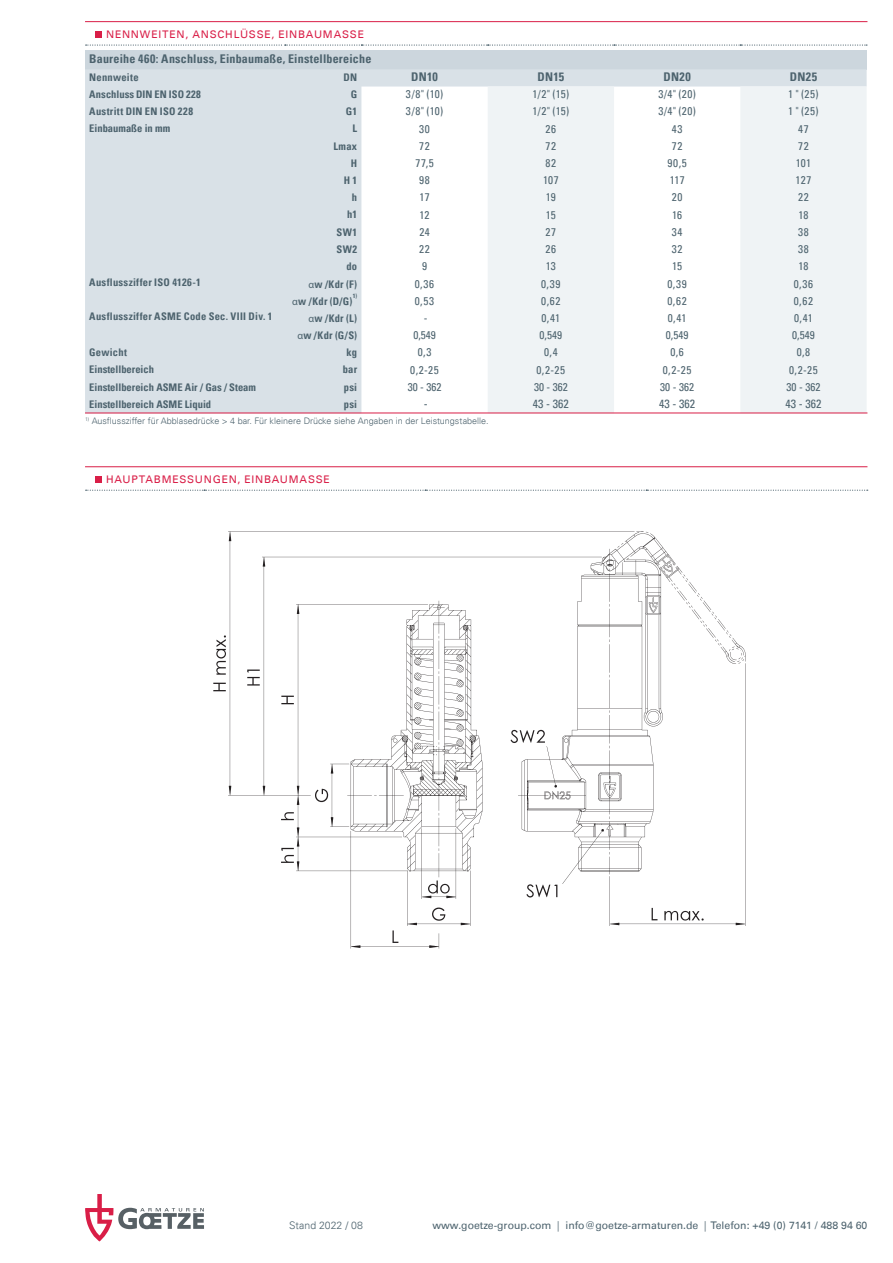
<style>
.page{position:relative;width:893px;height:1263px;background:#fff}
.page>*{position:absolute;margin:0;border:0;box-sizing:border-box;transform-origin:0 0}
.t1{font:700 condensed 12px "Univers";letter-spacing:.02em;color:#4d636e}
.t2{font:condensed 12px "Univers";color:#4d636e}
.t3{font:condensed 11.25px "Univers";letter-spacing:.025em;color:#4d636e}
.t4{font:700 condensed 10.5px "Univers";letter-spacing:.02em;color:#4d636e}
.t5{font:700 condensed 10.5px "Univers";color:#4d636e}
.t6{font:10.5px "Univers";color:#4d636e}
.t7{font:10.5px "Univers";letter-spacing:.075em;color:#d91e47}
.t8{font:300 10.5px "Univers";color:#4d636e}
.t9{font:300 9px "Univers";color:#4d636e}
.t10{font:700 condensed 6.15px "Univers";color:#4d636e}
.s1{font-family:"Myriad Pro";font-weight:400;font-stretch:normal}
.s2{font-weight:300}
</style>
<div class="page">
<svg style="left:85px;top:1194px;width:119px;height:47px"></svg>
<img style="left:213px;top:531px;width:533px;height:418px">
<hr style="left:85px;top:466px;width:782px;height:1px;background:#d91e47">
<div style="left:96px;top:476px;width:6px;height:7px;background:#d91e47"></div>
<svg style="left:86px;top:490px;width:782px;height:1px"></svg>
<hr style="left:85px;top:21px;width:782px;height:1px;background:#d91e47">
<div style="left:96px;top:31px;width:6px;height:7px;background:#d91e47"></div>
<div style="left:85px;top:50px;width:782px;height:19px;background:#ccd6dd"></div>
<svg style="left:85px;top:69px;width:782px;height:344px;fill:#d9e1e7"></svg>
<svg style="left:488px;top:87px;width:379px;height:326px;fill:#eff3f5"></svg>
<svg style="left:86px;top:45px;width:781px;height:1px"></svg>
<hr style="left:85px;top:413px;width:782px;height:1px;background:#d91e47">
<p class="t7" style="left:106px;top:28px;width:260px">NENNWEITEN, ANSCHLÜSSE, EINBAUMASSE</p>
<p class="t1" style="left:89px;top:51px;width:284px">Baureihe 460: Anschluss, Einbaumaße, Einstellbereiche</p>
<p class="t4" style="left:89px;top:70px;width:51px">Nennweite</p>
<p class="t4" style="left:343px;top:70px;width:15px">DN</p>
<p class="t1" style="left:411px;top:70px;width:28px">DN10</p>
<p class="t1" style="left:538px;top:70px;width:28px">DN15</p>
<p class="t1" style="left:664px;top:70px;width:29px">DN20</p>
<p class="t1" style="left:790px;top:70px;width:29px">DN25</p>
<p class="t4" style="left:89px;top:88px;width:113px">Anschluss DIN EN ISO 228</p>
<p class="t4" style="left:351px;top:88px;width:8px">G</p>
<p class="t3" style="left:406px;top:87px;width:39px">3/8" (10)</p>
<p class="t3" style="left:532px;top:87px;width:38px">1/2" (15)</p>
<p class="t3" style="left:658px;top:87px;width:39px">3/4" (20)</p>
<p class="t3" style="left:788px;top:87px;width:32px">1 " (25)</p>
<p class="t4" style="left:89px;top:105px;width:105px">Austritt DIN EN ISO 228</p>
<p class="t4" style="left:346px;top:105px;width:13px">G1</p>
<p class="t3" style="left:406px;top:104px;width:39px">3/8" (10)</p>
<p class="t3" style="left:532px;top:104px;width:38px">1/2" (15)</p>
<p class="t3" style="left:658px;top:104px;width:39px">3/4" (20)</p>
<p class="t3" style="left:788px;top:104px;width:32px">1 " (25)</p>
<p class="t5" style="left:89px;top:122px;width:83px">Einbaumaße in mm</p>
<p class="t4" style="left:353px;top:122px;width:6px">L</p>
<p class="t3" style="left:419px;top:121px;width:12px">30</p>
<p class="t3" style="left:546px;top:121px;width:12px">26</p>
<p class="t3" style="left:672px;top:121px;width:12px">43</p>
<p class="t3" style="left:798px;top:121px;width:12px">47</p>
<p class="t4" style="left:333px;top:139px;width:25px">Lmax</p>
<p class="t3" style="left:419px;top:139px;width:12px">72</p>
<p class="t3" style="left:546px;top:139px;width:12px">72</p>
<p class="t3" style="left:672px;top:139px;width:12px">72</p>
<p class="t3" style="left:798px;top:139px;width:12px">72</p>
<p class="t4" style="left:351px;top:157px;width:8px">H</p>
<p class="t3" style="left:415px;top:156px;width:20px">77,5</p>
<p class="t3" style="left:546px;top:156px;width:12px">82</p>
<p class="t3" style="left:667px;top:156px;width:21px">90,5</p>
<p class="t3" style="left:796px;top:156px;width:17px">101</p>
<p class="t4" style="left:344px;top:174px;width:15px">H 1</p>
<p class="t3" style="left:419px;top:173px;width:12px">98</p>
<p class="t3" style="left:543px;top:173px;width:17px">107</p>
<p class="t3" style="left:670px;top:173px;width:16px">117</p>
<p class="t3" style="left:796px;top:173px;width:17px">127</p>
<p class="t4" style="left:352px;top:191px;width:7px">h</p>
<p class="t3" style="left:419px;top:190px;width:12px">17</p>
<p class="t3" style="left:546px;top:190px;width:12px">19</p>
<p class="t3" style="left:672px;top:190px;width:12px">20</p>
<p class="t3" style="left:798px;top:190px;width:12px">22</p>
<p class="t4" style="left:347px;top:208px;width:12px">h1</p>
<p class="t3" style="left:420px;top:208px;width:12px">12</p>
<p class="t3" style="left:546px;top:208px;width:12px">15</p>
<p class="t3" style="left:672px;top:208px;width:12px">16</p>
<p class="t3" style="left:798px;top:208px;width:12px">18</p>
<p class="t4" style="left:337px;top:225px;width:22px">SW1</p>
<p class="t3" style="left:419px;top:225px;width:12px">24</p>
<p class="t3" style="left:546px;top:225px;width:12px">27</p>
<p class="t3" style="left:672px;top:225px;width:12px">34</p>
<p class="t3" style="left:798px;top:225px;width:12px">38</p>
<p class="t4" style="left:336px;top:243px;width:22px">SW2</p>
<p class="t3" style="left:419px;top:242px;width:12px">22</p>
<p class="t3" style="left:546px;top:242px;width:12px">26</p>
<p class="t3" style="left:672px;top:242px;width:12px">32</p>
<p class="t3" style="left:798px;top:242px;width:12px">38</p>
<p class="t4" style="left:346px;top:260px;width:12px">do</p>
<p class="t3" style="left:422px;top:259px;width:6px">9</p>
<p class="t3" style="left:546px;top:259px;width:12px">13</p>
<p class="t3" style="left:672px;top:259px;width:12px">15</p>
<p class="t3" style="left:798px;top:259px;width:12px">18</p>
<p class="t4" style="left:89px;top:275px;width:113px">Ausflussziffer ISO 4126-1</p>
<p class="t4" style="left:308px;top:277px;width:50px"><span class="s1">α</span>w /Kdr (F)</p>
<p class="t3" style="left:415px;top:276px;width:21px">0,36</p>
<p class="t3" style="left:541px;top:276px;width:21px">0,39</p>
<p class="t3" style="left:667px;top:276px;width:21px">0,39</p>
<p class="t3" style="left:794px;top:276px;width:21px">0,36</p>
<p class="t4" style="left:292px;top:295px;width:62px"><span class="s1">α</span>w /Kdr (D/G)</p>
<p class="t10" style="left:353px;top:292px;width:6px">1)</p>
<p class="t3" style="left:415px;top:294px;width:21px">0,53</p>
<p class="t3" style="left:541px;top:294px;width:21px">0,62</p>
<p class="t3" style="left:668px;top:294px;width:21px">0,62</p>
<p class="t3" style="left:794px;top:294px;width:21px">0,62</p>
<p class="t4" style="left:89px;top:310px;width:185px">Ausflussziffer ASME Code Sec. VIII Div. 1</p>
<p class="t4" style="left:309px;top:312px;width:50px"><span class="s1">α</span>w /Kdr (L)</p>
<p class="t3" style="left:424px;top:311px;width:5px">-</p>
<p class="t3" style="left:541px;top:311px;width:20px">0,41</p>
<p class="t3" style="left:668px;top:311px;width:20px">0,41</p>
<p class="t3" style="left:794px;top:311px;width:20px">0,41</p>
<p class="t4" style="left:297px;top:329px;width:61px"><span class="s1">α</span>w /Kdr (G/S)</p>
<p class="t3" style="left:413px;top:328px;width:24px">0,549</p>
<p class="t3" style="left:540px;top:328px;width:24px">0,549</p>
<p class="t3" style="left:666px;top:328px;width:24px">0,549</p>
<p class="t3" style="left:792px;top:328px;width:24px">0,549</p>
<p class="t4" style="left:89px;top:346px;width:39px">Gewicht</p>
<p class="t4" style="left:347px;top:346px;width:12px">kg</p>
<p class="t3" style="left:418px;top:345px;width:15px">0,3</p>
<p class="t3" style="left:544px;top:345px;width:15px">0,4</p>
<p class="t3" style="left:670px;top:345px;width:15px">0,6</p>
<p class="t3" style="left:797px;top:345px;width:15px">0,8</p>
<p class="t5" style="left:89px;top:363px;width:66px">Einstellbereich</p>
<p class="t4" style="left:343px;top:363px;width:16px">bar</p>
<p class="t3" style="left:410px;top:363px;width:30px">0,2-25</p>
<p class="t3" style="left:537px;top:363px;width:30px">0,2-25</p>
<p class="t3" style="left:663px;top:363px;width:30px">0,2-25</p>
<p class="t3" style="left:789px;top:363px;width:30px">0,2-25</p>
<p class="t5" style="left:89px;top:380px;width:168px">Einstellbereich ASME Air / Gas / Steam</p>
<p class="t4" style="left:344px;top:380px;width:15px">psi</p>
<p class="t3" style="left:408px;top:380px;width:35px">30 - 362</p>
<p class="t3" style="left:534px;top:380px;width:35px">30 - 362</p>
<p class="t3" style="left:660px;top:380px;width:35px">30 - 362</p>
<p class="t3" style="left:787px;top:380px;width:35px">30 - 362</p>
<p class="t5" style="left:89px;top:397px;width:123px">Einstellbereich ASME Liquid</p>
<p class="t4" style="left:344px;top:397px;width:15px">psi</p>
<p class="t2" style="left:424px;top:396px;width:5px">-</p>
<p class="t2" style="left:533px;top:396px;width:37px">43 - 362</p>
<p class="t2" style="left:659px;top:396px;width:37px">43 - 362</p>
<p class="t2" style="left:785px;top:396px;width:37px">43 - 362</p>
<p class="t9" style="left:85px;top:415px;width:405px"><sup>1)</sup> Ausflussziffer für Abblasedrücke &gt; 4 bar. Für kleinere Drücke siehe Angaben in der Leistungstabelle.</p>
<p class="t7" style="left:106px;top:473px;width:226px">HAUPTABMESSUNGEN, EINBAUMASSE</p>
<p class="t8" style="left:289px;top:1219px;width:75px">Stand 2022 / 08</p>
<p class="t6" style="left:432px;top:1219px;width:437px">www.goetze-group.com <span class="s2">|</span> info@goetze-armaturen.de <span class="s2">|</span> Telefon: +49 (0) 7141 / 488 94 60</p>
</div>
